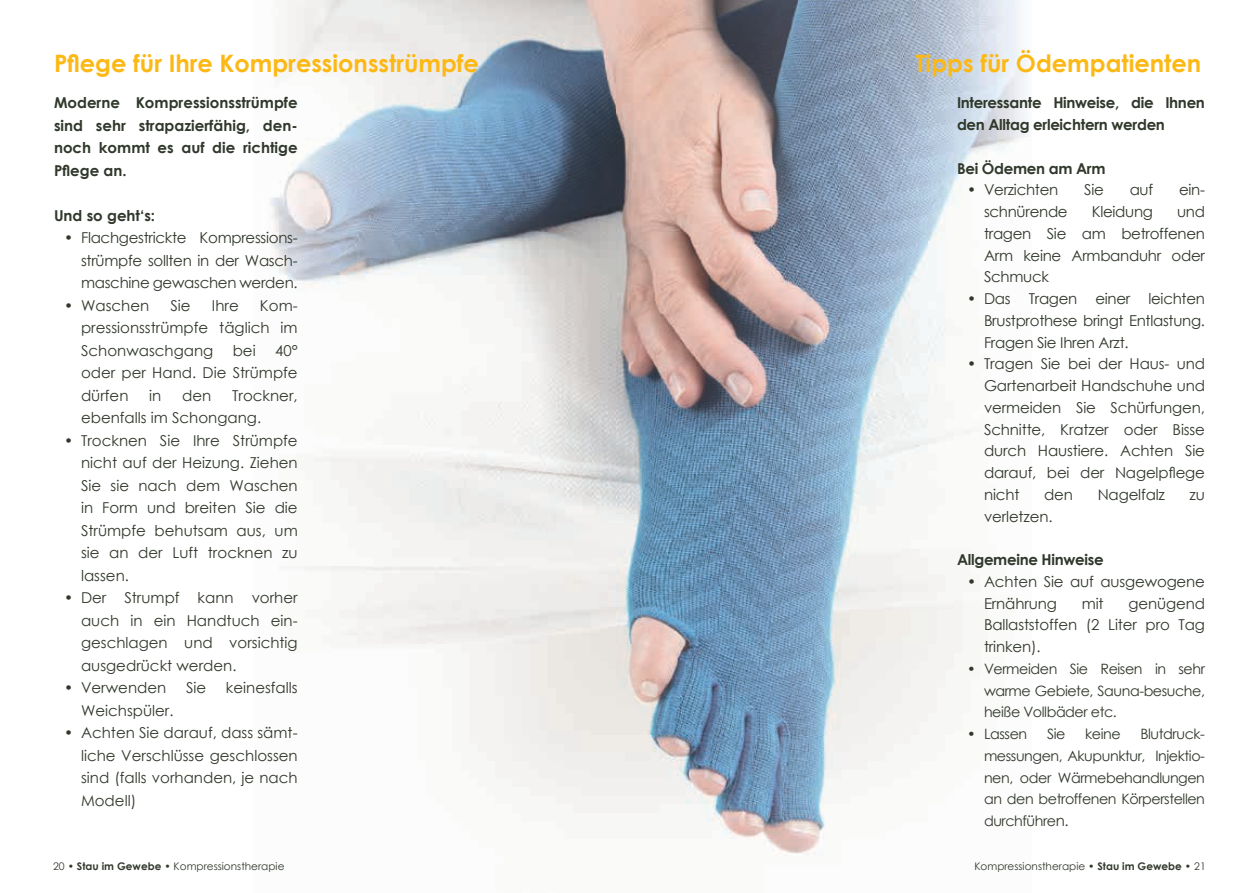
<style>
.page{position:relative;width:1259px;height:893px;background:#fff}
.page>*{position:absolute;margin:0;border:0;box-sizing:border-box;transform-origin:0 0}
.t1{font:700 24px "Century Gothic";color:#fcb814}
.t2{font:15px/22.5px "Century Gothic";letter-spacing:-.01em;color:#30382b;text-align:justify}
.t3{font:700 15px/22.5px "Century Gothic";letter-spacing:-.02em;color:#30382b;text-align:justify}
.t4{font:700 15px "Century Gothic";color:#30382b}
.t5{font:14.25px/21.8px "Century Gothic";letter-spacing:-.03em;color:#30382b;text-align:justify}
.t6{font:10.5px "Century Gothic";color:#30382b}
.s1{font-size:15px}
.s2{font-weight:700}
</style>
<div class="page">
<img style="left:270px;top:0;width:758px;height:856px">
<h1 class="t1" style="left:54px;top:45px;width:426px">Pflege für Ihre Kompressionsstrümpfe</h1>
<p class="t3" style="left:54px;top:91px;width:245px">Moderne Kompressionsstrümpfe sind sehr strapazierfähig, den&shy;noch kommt es auf die richtige Pflege an.</p>
<p class="t4" style="left:54px;top:204px;width:103px">Und so geht‘s:</p>
<p class="t2" style="left:81px;top:226px;width:218px;text-indent:-17px">• Flachgestrickte Kompressions&shy;strümpfe sollten in der Wasch&shy;maschine gewaschen werden.</p>
<p class="t2" style="left:64px;top:294px;width:87px">• Waschen</p>
<p class="t2" style="left:170px;top:294px;width:22px">Sie</p>
<p class="t2" style="left:212px;top:294px;width:28px">Ihre</p>
<p class="t2" style="left:81px;top:294px;width:218px;text-indent:179px">Kom&shy;pressionsstrümpfe täglich im Schonwaschgang</p>
<p class="t2" style="left:233px;top:339px;width:24px">bei</p>
<p class="t2" style="left:81px;top:339px;width:218px;text-indent:194px">40° oder per Hand. Die Strümpfe dürfen</p>
<p class="t2" style="left:149px;top:384px;width:14px">in</p>
<p class="t2" style="left:182px;top:384px;width:31px">den</p>
<p class="t2" style="left:81px;top:384px;width:218px;text-indent:151px">Trockner, ebenfalls im Schongang.</p>
<p class="t2" style="left:81px;top:429px;width:218px;text-indent:-17px">• Trocknen Sie Ihre Strümpfe nicht auf der Heizung. Ziehen Sie sie nach dem Waschen in Form und breiten Sie die Strümpfe behutsam aus, um sie an der Luft trocknen zu lassen.</p>
<p class="t2" style="left:81px;top:586px;width:218px;text-indent:-17px">• Der Strumpf kann vorher auch in ein Handtuch ein&shy;geschlagen und vorsichtig ausgedrückt werden.</p>
<p class="t2" style="left:64px;top:676px;width:104px">• Verwenden</p>
<p class="t2" style="left:186px;top:676px;width:22px">Sie</p>
<p class="t2" style="left:226px;top:676px;width:73px">keinesfalls</p>
<p class="t2" style="left:81px;top:699px;width:94px">Weichspüler.</p>
<p class="t2" style="left:81px;top:721px;width:218px;text-indent:-17px">• Achten Sie darauf, dass sämt&shy;liche Verschlüsse geschlossen sind (falls vorhanden, je nach Modell)</p>
<h1 class="t1" style="left:915px;top:45px;width:287px">Tipps für Ödempatienten</h1>
<p class="t3" style="left:957px;top:91px;width:249px;line-height:21.8px">Interessante Hinweise, die Ihnen den Alltag erleichtern werden</p>
<p class="t3" style="left:957px;top:156px;width:150px">Bei Ödemen am Arm</p>
<p class="t2" style="left:967px;top:178px;width:93px">• Verzichten</p>
<p class="t2" style="left:1084px;top:178px;width:21px">Sie</p>
<p class="t2" style="left:1129px;top:178px;width:25px">auf</p>
<p class="t2" style="left:1179px;top:178px;width:27px">ein-</p>
<p class="t2" style="left:984px;top:200px;width:85px">schnürende</p>
<p class="t2" style="left:1091px;top:200px;width:63px">Kleidung</p>
<p class="t2" style="left:984px;top:201px;width:222px;line-height:21.8px;text-indent:193px">und tragen Sie am betroffenen Arm keine Armbanduhr oder Schmuck</p>
<p class="t2" style="left:984px;top:288px;width:222px;line-height:21.8px;text-indent:-17px">• Das Tragen einer leichten Brustprothese bringt Entlastung.<br>Fragen Sie Ihren Arzt.</p>
<p class="t2" style="left:984px;top:353px;width:222px;line-height:21.8px;text-indent:-17px">• Tragen Sie bei der Haus- und Gartenarbeit Handschuhe und vermeiden Sie Schürfungen, Schnitte, Kratzer oder Bisse durch Haustiere. Achten Sie darauf, bei der Nagelpflege nicht</p>
<p class="t2" style="left:1044px;top:483px;width:30px">den</p>
<p class="t2" style="left:1097px;top:483px;width:69px">Nagelfalz</p>
<p class="t2" style="left:1189px;top:483px;width:17px">zu</p>
<p class="t2" style="left:984px;top:505px;width:70px">verletzen.</p>
<p class="t3" style="left:957px;top:548px;width:148px">Allgemeine Hinweise</p>
<p class="t2" style="left:984px;top:570px;width:222px;line-height:21.8px;text-indent:-17px">• Achten Sie auf ausgewogene<br>Ernährung</p>
<p class="t2" style="left:1081px;top:592px;width:23px">mit</p>
<p class="t2" style="left:984px;top:592px;width:222px;line-height:21.8px;text-indent:145px">genügend Ballaststoffen (2 Liter pro Tag trinken).</p>
<p class="t5" style="left:984px;top:658px;width:222px;text-indent:-17px">• Vermeiden Sie Reisen in sehr warme Gebiete, Sauna-besuche, heiße Vollbäder etc.</p>
<p class="t5" style="left:967px;top:723px;width:62px">• Lassen</p>
<p class="t5" style="left:1047px;top:723px;width:20px">Sie</p>
<p class="t5" style="left:1085px;top:723px;width:37px">keine</p>
<p class="t5" style="left:984px;top:723px;width:222px;text-indent:156px">Blutdruck&shy;messungen, Akupunktur, Injektio&shy;nen, oder Wärmebehandlungen an den betroffenen Körperstellen durchführe<span class="s1">n.</span></p>
<p class="t6" style="left:53px;top:859px;width:233px">20 • <span class="s2">Stau im Gewebe</span> • Kompressionstherapie</p>
<p class="t6" style="left:974px;top:859px;width:233px">Kompressionstherapie • <span class="s2">Stau im Gewebe</span> • 21</p>
</div>
